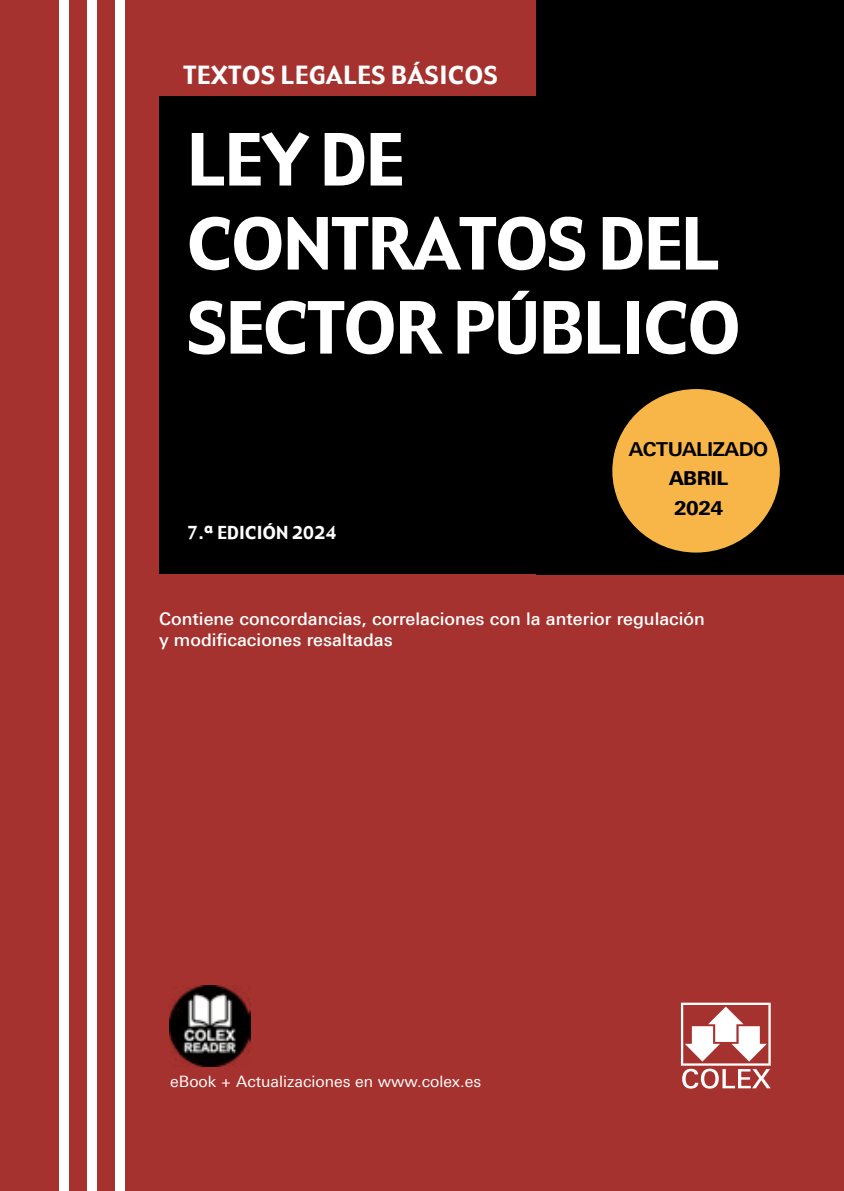
<style>
.page{position:relative;width:844px;height:1191px;background:#fff}
.page>*{position:absolute;margin:0;border:0;box-sizing:border-box;transform-origin:0 0}
.t1{font:70px/84px "Gadget";letter-spacing:-.01em;color:#fff}
.t2{font:24.5px "Gadget";letter-spacing:.03em;color:#fff}
.t3{font:700 19.25px "Univers Next Pro";letter-spacing:-.025em;color:#000}
.t4{font:800 19.25px/29.8px "Univers Next Pro";letter-spacing:-.025em;color:#000}
.t5{font:500 17.5px/21px "Univers Next Pro";color:#fff}
.t6{font:17.5px "Gadget";letter-spacing:.015em;color:#fff}
.t7{font:15.75px "Univers Next Pro";color:#fff}
</style>
<div class="page">
<div style="left:0;top:0;width:843px;height:1191px;background:#a5322e"></div>
<div style="left:536px;top:0;width:307px;height:574px;background:#000"></div>
<div style="left:159px;top:97px;width:684px;height:477px;background:#000"></div>
<img style="left:169px;top:985px;width:81px;height:81px">
<div style="left:59px;top:0;width:10px;height:1191px;background:#fff"></div>
<div style="left:87px;top:0;width:10px;height:1191px;background:#fff"></div>
<div style="left:115px;top:0;width:10px;height:1191px;background:#fff"></div>
<svg style="left:680px;top:1002px;width:90px;height:86px"></svg>
<div style="left:612px;top:389px;width:167px;height:163px;background:#f8b648;border-radius:50%"></div>
<h2 class="t2" style="left:183px;top:59px;width:315px">TEXTOS LEGALES BÁSICOS</h2>
<h1 class="t1" style="left:187px;top:121px;width:554px">LEY DE<br>CONTRATOS DEL<br>SECTOR PÚBLICO</h1>
<p class="t6" style="left:187px;top:521px;width:151px">7.ª EDICIÓN 2024</p>
<p class="t3" style="left:628px;top:437px;width:141px">ACTUALIZADO</p>
<p class="t4" style="left:668px;top:463px;width:61px">ABRIL<br>2024</p>
<p class="t5" style="left:159px;top:608px;width:547px">Contiene concordancias, correlaciones con la anterior regulación y modificaciones resaltadas</p>
<p class="t7" style="left:170px;top:1072px;width:312px">eBook + Actualizaciones en www.colex.es</p>
</div>
